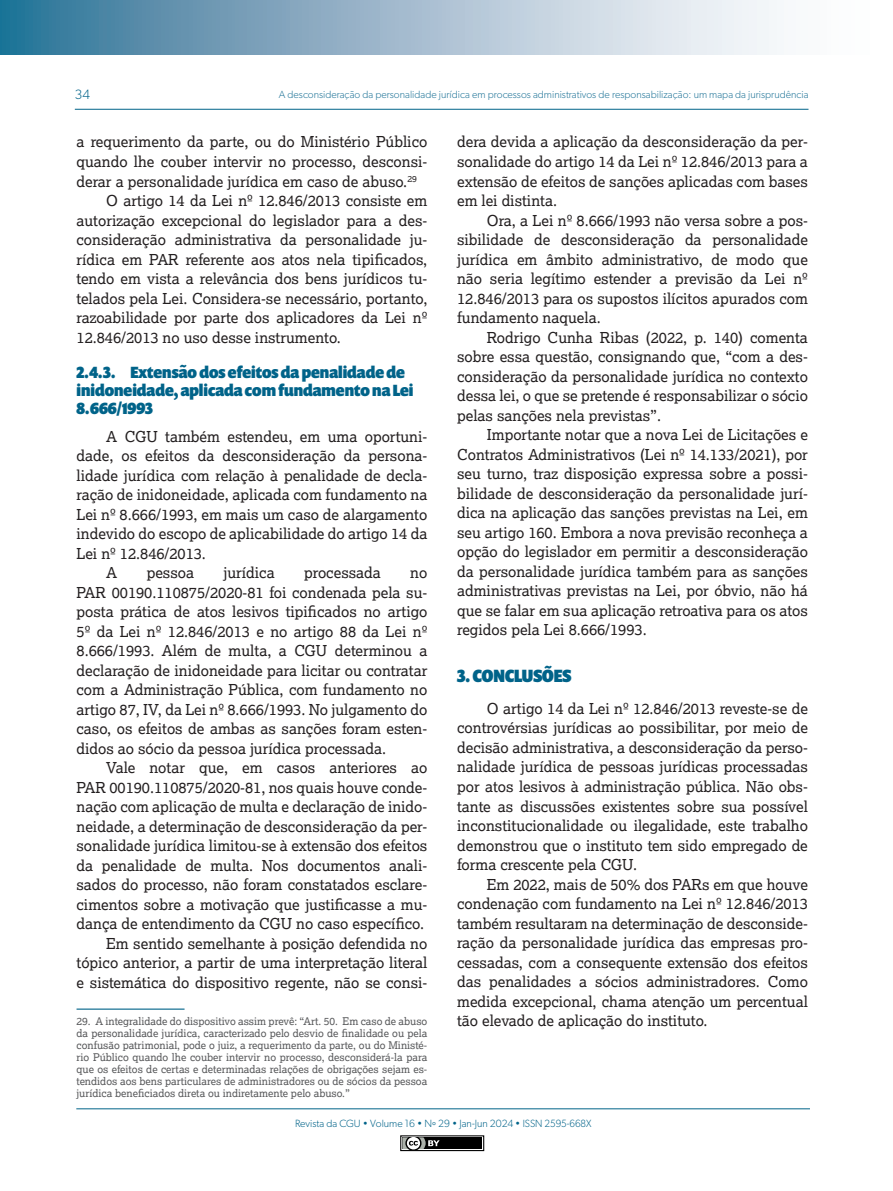
<style>
.page{position:relative;width:893px;height:1191px;background:#fff}
.page>*{position:absolute;margin:0;border:0;box-sizing:border-box;transform-origin:0 0}
.TÍTULO_DUAS_COLUNAS{font:900 18px "Prenton RP Cond";color:#006389}
.SUBTÍTULO_DUAS_COLUNAS{font:900 16.5px/18px "Prenton RP Cond";color:#006389}
.TEXTO_DUAS_COLUNAS{font:15px/19.5px "Lexia";color:#231f20;text-align:justify}
.t1{font:300 13.5px "Gibson";color:#006389}
.NOTA_DE_RODAPÉ{font:10.5px/12px "Lexia";color:#57585a;text-align:justify}
.t2{font:300 10.5px "Gibson";color:#237699}
.t3{font:300 10.5px "Gibson";color:#006389}
</style>
<div class="page">
<svg style="left:0;top:0;width:777px;height:54px;background:#99b7ca"></svg>
<hr style="left:75px;top:109px;width:733px;height:1px;background:#006389">
<hr style="left:76px;top:1108px;width:734px;height:1px;background:#006389">
<div style="left:400px;top:1135px;width:84px;height:16px;border:1px solid #000"></div>
<div style="left:402px;top:1137px;width:80px;height:12px;background:#000"></div>
<svg style="left:402px;top:1137px;width:38px;height:12px"></svg>
<hr style="left:77px;top:1008px;width:108px;height:1px;background:#006389">
<p class="t1" style="left:75px;top:86px;width:17px">34</p>
<p class="t2" style="left:279px;top:88px;width:531px">A desconsideração da personalidade jurídica em processos administrativos de responsabilização: um mapa da jurisprudência</p>
<p class="TEXTO_DUAS_COLUNAS" style="left:77px;top:132px;width:352px">a requerimento da parte, ou do Ministério Público quando lhe couber intervir no processo, desconsi&shy;derar a personalidade jurídica em caso de abuso.<sup>29</sup></p>
<p class="TEXTO_DUAS_COLUNAS" style="left:77px;top:190px;width:352px;text-indent:30px">O artigo 14 da Lei nº 12.846/2013 consiste em autorização excepcional do legislador para a des&shy;consideração administrativa da personalidade ju&shy;rídica em PAR referente aos atos nela tipificados, tendo em vista a relevância dos bens jurídicos tu&shy;telados pela Lei. Considera-se necessário, portanto, razoabilidade por parte dos aplicadores da Lei nº 12.846/2013 no uso desse instrumento.</p>
<p class="SUBTÍTULO_DUAS_COLUNAS" style="left:77px;top:363px;width:338px">2.4.3. Extensão dos efeitos da penalidade de inidoneidade, aplicada com fundamento na Lei<br>8.666/1993</p>
<p class="TEXTO_DUAS_COLUNAS" style="left:77px;top:426px;width:352px;text-indent:30px">A CGU também estendeu, em uma oportuni&shy;dade, os efeitos da desconsideração da persona&shy;lidade jurídica com relação à penalidade de decla&shy;ração de inidoneidade, aplicada com fundamento na Lei nº 8.666/1993, em mais um caso de alargamento indevido do escopo de aplicabilidade do artigo 14 da Lei nº 12.846/2013.</p>
<p class="TEXTO_DUAS_COLUNAS" style="left:106px;top:562px;width:12px">A</p>
<p class="TEXTO_DUAS_COLUNAS" style="left:147px;top:562px;width:49px">pessoa</p>
<p class="TEXTO_DUAS_COLUNAS" style="left:223px;top:562px;width:53px">jurídica</p>
<p class="TEXTO_DUAS_COLUNAS" style="left:304px;top:562px;width:78px">processada</p>
<p class="TEXTO_DUAS_COLUNAS" style="left:77px;top:562px;width:352px;text-indent:334px">no PAR 00190.110875/2020-81 foi condenada pela su&shy;posta prática de atos lesivos tipificados no artigo 5º da Lei nº 12.846/2013 e no artigo 88 da Lei nº 8.666/1993. Além de multa, a CGU determinou a declaração de inidoneidade para licitar ou contratar com a Administração Pública, com fundamento no artigo 87, IV, da Lei nº 8.666/1993. No julgamento do caso, os efeitos de ambas as sanções foram esten&shy;didos ao sócio da pessoa jurídica processada.</p>
<p class="TEXTO_DUAS_COLUNAS" style="left:77px;top:757px;width:352px;text-indent:30px">Vale notar que, em casos anteriores ao PAR 00190.110875/2020-81, nos quais houve conde&shy;nação com aplicação de multa e declaração de inido&shy;neidade, a determinação de desconsideração da per&shy;sonalidade jurídica limitou-se à extensão dos efeitos da penalidade de multa. Nos documentos anali&shy;sados do processo, não foram constatados esclare&shy;cimentos sobre a motivação que justificasse a mu&shy;dança de entendimento da CGU no caso específico.</p>
<p class="TEXTO_DUAS_COLUNAS" style="left:77px;top:933px;width:352px;text-indent:30px">Em sentido semelhante à posição defendida no tópico anterior, a partir de uma interpretação literal e sistemática do dispositivo regente, não se consi-</p>
<p class="NOTA_DE_RODAPÉ" style="left:77px;top:1015px;width:352px">29. A integralidade do dispositivo assim prevê: “Art. 50. Em caso de abuso da personalidade jurídica, caracterizado pelo desvio de finalidade ou pela confusão patrimonial, pode o juiz, a requerimento da parte, ou do Ministé&shy;rio Público quando lhe couber intervir no processo, desconsiderá-la para que os efeitos de certas e determinadas relações de obrigações sejam es&shy;tendidos aos bens particulares de administradores ou de sócios da pessoa jurídica beneficiados direta ou indiretamente pelo abuso.”</p>
<p class="TEXTO_DUAS_COLUNAS" style="left:457px;top:132px;width:352px">dera devida a aplicação da desconsideração da per&shy;sonalidade do artigo 14 da Lei nº 12.846/2013 para a extensão de efeitos de sanções aplicadas com bases em lei distinta.</p>
<p class="TEXTO_DUAS_COLUNAS" style="left:457px;top:210px;width:352px;text-indent:30px">Ora, a Lei nº 8.666/1993 não versa sobre a pos&shy;sibilidade de desconsideração da personalidade jurídica em âmbito administrativo, de modo que não seria legítimo estender a previsão da Lei nº 12.846/2013 para os supostos ilícitos apurados com fundamento naquela.</p>
<p class="TEXTO_DUAS_COLUNAS" style="left:457px;top:327px;width:352px;text-indent:30px">Rodrigo Cunha Ribas (2022, p. 140) comenta sobre essa questão, consignando que, “com a des&shy;consideração da personalidade jurídica no contexto dessa lei, o que se pretende é responsabilizar o sócio pelas sanções nela previstas”.</p>
<p class="TEXTO_DUAS_COLUNAS" style="left:457px;top:424px;width:352px;text-indent:30px">Importante notar que a nova Lei de Licitações e Contratos Administrativos (Lei nº 14.133/2021), por seu turno, traz disposição expressa sobre a possi&shy;bilidade de desconsideração da personalidade jurí&shy;dica na aplicação das sanções previstas na Lei, em seu artigo 160. Embora a nova previsão reconheça a opção do legislador em permitir a desconsideração da personalidade jurídica também para as sanções administrativas previstas na Lei, por óbvio, não há que se falar em sua aplicação retroativa para os atos regidos pela Lei 8.666/1993.</p>
<p class="TÍTULO_DUAS_COLUNAS" style="left:457px;top:664px;width:116px">3. CONCLUSÕES</p>
<p class="TEXTO_DUAS_COLUNAS" style="left:457px;top:698px;width:352px;text-indent:30px">O artigo 14 da Lei nº 12.846/2013 reveste-se de controvérsias jurídicas ao possibilitar, por meio de decisão administrativa, a desconsideração da perso&shy;nalidade jurídica de pessoas jurídicas processadas por atos lesivos à administração pública. Não obs&shy;tante as discussões existentes sobre sua possível inconstitucionalidade ou ilegalidade, este trabalho demonstrou que o instituto tem sido empregado de forma crescente pela CGU.</p>
<p class="TEXTO_DUAS_COLUNAS" style="left:457px;top:874px;width:352px;text-indent:30px">Em 2022, mais de 50% dos PARs em que houve condenação com fundamento na Lei nº 12.846/2013 também resultaram na determinação de desconside&shy;ração da personalidade jurídica das empresas pro&shy;cessadas, com a consequente extensão dos efeitos das penalidades a sócios administradores. Como medida excepcional, chama atenção um percentual tão elevado de aplicação do instituto.</p>
<p class="t3" style="left:295px;top:1116px;width:298px">Revista da CGU • Volume 16 • Nº 29 • Jan-Jun 2024 • ISSN 2595-668X</p>
</div>
